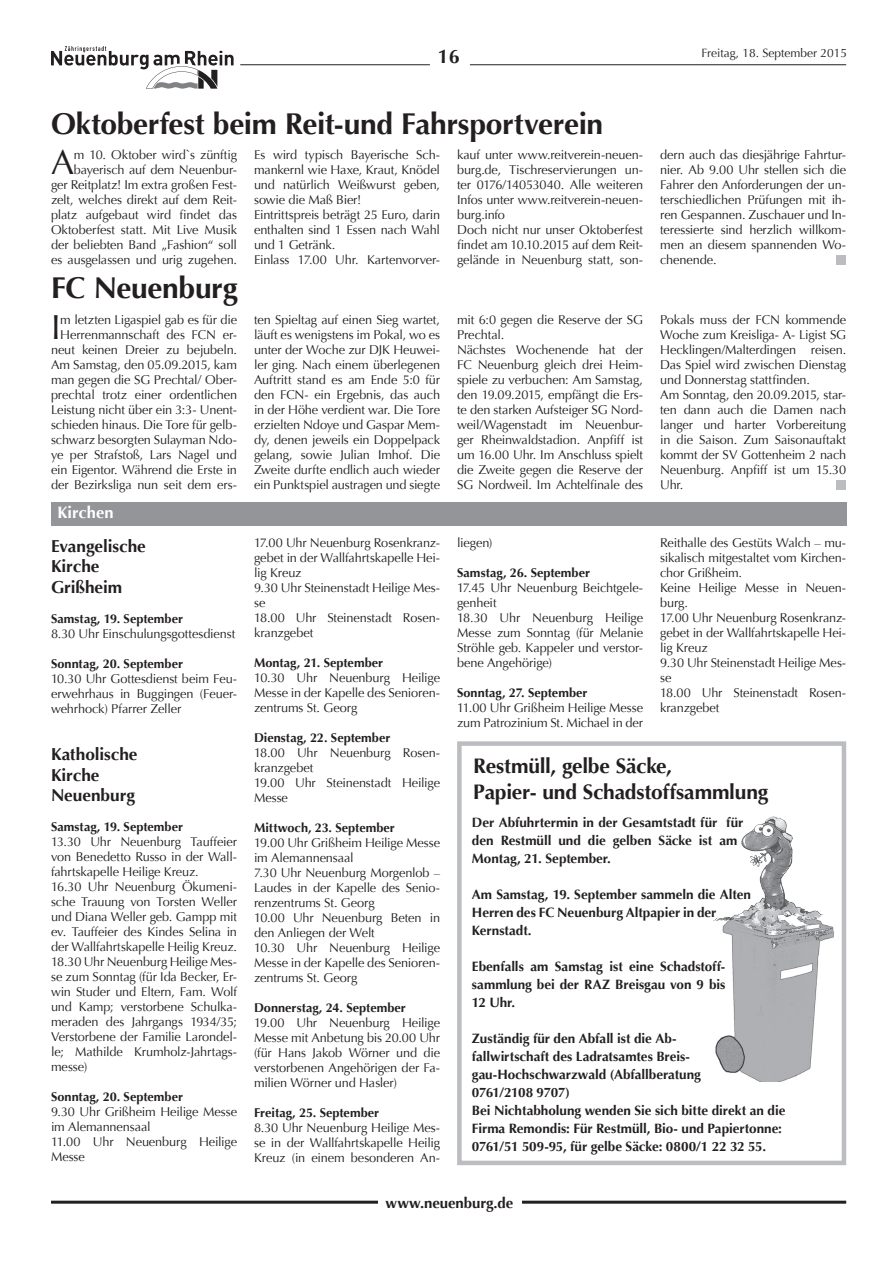
<style>
.page{position:relative;width:893px;height:1263px;background:#fff}
.page>*{position:absolute;margin:0;border:0;box-sizing:border-box;transform-origin:0 0}
.t1{font:34.65px "Optima";color:#231f20}
.t2{font:700 30px "Optima";letter-spacing:-.01em;color:#231f20}
.t3{font:700 21px/25.2px "Optima";letter-spacing:-.01em;color:#231f20}
.t4{font:700 19.5px "Optima";color:#231f20}
.t5{font:700 17.25px/20.7px "Optima";letter-spacing:-.005em;color:#231f20}
.t6{font:700 16.5px "Optima";letter-spacing:.005em;color:#fff}
.t7{font:700 15px "Optima";letter-spacing:-.005em;color:#231f20}
.t8{font:700 13.5px/18px "Optima";letter-spacing:-.005em;color:#231f20}
.t9{font:12.75px/15px "Optima";letter-spacing:-.01em;color:#231f20}
.t10{font:700 12.75px "Optima";color:#231f20}
.t11{font:12px "Optima";color:#231f20}
</style>
<div class="page">
<hr style="left:470px;top:64px;width:376px;height:1px;background:#231f20">
<hr style="left:51px;top:1201px;width:795px;height:3px;background:#231f20">
<hr style="left:240px;top:64px;width:190px;height:1px;background:#231f20">
<div style="left:378px;top:1193px;width:143px;height:18px;background:#fff"></div>
<svg style="left:51px;top:46px;width:183px;height:43px"></svg>
<div style="left:51px;top:502px;width:795px;height:24px;background:#939598"></div>
<div style="left:457px;top:741px;width:389px;height:424px;border:4px solid #bcbdc0"></div>
<img style="left:713px;top:903px;width:121px;height:178px">
<img style="left:741px;top:816px;width:52px;height:34px">
<div style="left:836px;top:255px;width:10px;height:10px;background:#bcbdc0"></div>
<div style="left:836px;top:480px;width:10px;height:10px;background:#bcbdc0"></div>
<h3 class="t4" style="left:438px;top:45px;width:23px">16</h3>
<p class="t11" style="left:702px;top:46px;width:147px">Freitag, 18. September 2015</p>
<h2 class="t2" style="left:51px;top:106px;width:554px">Oktoberfest beim Reit-und Fahrsportverein</h2>
<p class="t9" style="left:254px;top:147px;width:188px">Es wird typisch Bayerische Sch&shy;mankernl wie Haxe, Kraut, Knödel und natürlich Weißwurst geben, sowie die Maß Bier!<br>Eintrittspreis beträgt 25 Euro, darin enthalten sind 1 Essen nach Wahl und 1 Getränk.<br>Einlass 17.00 Uhr. Kartenvorver-</p>
<p class="t9" style="left:457px;top:147px;width:188px">kauf unter www.reitverein-neuen&shy;burg.de, Tischreservierungen un&shy;ter 0176/14053040. Alle weiteren<br>Infos unter www.reitverein-neuen&shy;burg.info<br>Doch nicht nur unser Oktoberfest findet am 10.10.2015 auf dem Reit&shy;gelände in Neuenburg statt, son-</p>
<p class="t9" style="left:660px;top:147px;width:188px;text-align:justify">dern auch das diesjährige Fahrtur&shy;nier. Ab 9.00 Uhr stellen sich die Fahrer den Anforderungen der un&shy;terschiedlichen Prüfungen mit ih&shy;ren Gespannen. Zuschauer und In&shy;teressierte sind herzlich willkom&shy;men an diesem spannenden Wo&shy;chenende.</p>
<h2 class="t2" style="left:51px;top:270px;width:188px">FC Neuenburg</h2>
<p class="t9" style="left:254px;top:313px;width:188px;text-align:justify">ten Spieltag auf einen Sieg wartet, läuft es wenigstens im Pokal, wo es unter der Woche zur DJK Heuwei&shy;ler ging. Nach einem überlegenen Auftritt stand es am Ende 5:0 für den FCN- ein Ergebnis, das auch in der Höhe verdient war. Die Tore erzielten Ndoye und Gaspar Mem&shy;dy, denen jeweils ein Doppelpack gelang, sowie Julian Imhof. Die Zweite durfte endlich auch wieder ein Punktspiel austragen und siegte</p>
<p class="t9" style="left:457px;top:313px;width:188px">mit 6:0 gegen die Reserve der SG<br>Prechtal.<br>Nächstes Wochenende hat der<br>FC Neuenburg gleich drei Heim&shy;spiele zu verbuchen: Am Samstag, den 19.09.2015, empfängt die Ers&shy;te den starken Aufsteiger SG Nord&shy;weil/Wagenstadt im Neuenbur&shy;ger Rheinwaldstadion. Anpfiff ist um 16.00 Uhr. Im Anschluss spielt die Zweite gegen die Reserve der<br>SG Nordweil. Im Achtelfinale des</p>
<p class="t9" style="left:660px;top:312px;width:188px">Pokals muss der FCN kommende<br>Woche zum Kreisliga- A- Ligist SG<br>Hecklingen/Malterdingen reisen.<br>Das Spiel wird zwischen Dienstag und Donnerstag stattfinden.<br>Am Sonntag, den 20.09.2015, star&shy;ten dann auch die Damen nach langer und harter Vorbereitung in die Saison. Zum Saisonauftakt kommt der SV Gottenheim 2 nach<br>Neuenburg. Anpfiff ist um 15.30<br>Uhr.</p>
<p class="t6" style="left:57px;top:503px;width:58px">Kirchen</p>
<h3 class="t5" style="left:51px;top:536px;width:96px">Evangelische<br>Kirche<br>Grißheim</h3>
<p class="t10" style="left:51px;top:611px;width:133px">Samstag, 19. September</p>
<p class="t9" style="left:51px;top:626px;width:186px">8.30 Uhr Einschulungsgottesdienst</p>
<p class="t10" style="left:51px;top:656px;width:133px">Sonntag, 20. September</p>
<p class="t9" style="left:51px;top:671px;width:188px;text-align:justify">10.30 Uhr Gottesdienst beim Feu&shy;erwehrhaus in Buggingen (Feuer&shy;wehrhock) Pfarrer Zeller</p>
<h3 class="t5" style="left:51px;top:744px;width:88px">Katholische<br>Kirche<br>Neuenburg</h3>
<p class="t10" style="left:51px;top:820px;width:133px">Samstag, 19. September</p>
<p class="t9" style="left:51px;top:835px;width:188px">13.30 Uhr Neuenburg Tauffeier von Benedetto Russo in der Wall&shy;fahrtskapelle Heilige Kreuz.<br>16.30 Uhr Neuenburg Ökumeni&shy;sche Trauung von Torsten Weller und Diana Weller geb. Gampp mit ev. Tauffeier des Kindes Selina in der Wallfahrtskapelle Heilig Kreuz.<br>18.30 Uhr Neuenburg Heilige Mes&shy;se zum Sonntag (für Ida Becker, Er&shy;win Studer und Eltern, Fam. Wolf und Kamp; verstorbene Schulka&shy;meraden des Jahrgangs 1934/35;<br>Verstorbene der Familie Larondel&shy;le; Mathilde Krumholz-Jahrtags&shy;messe)</p>
<p class="t10" style="left:51px;top:1090px;width:133px">Sonntag, 20. September</p>
<p class="t9" style="left:51px;top:1105px;width:188px">9.30 Uhr Grißheim Heilige Messe im Alemannensaal<br>11.00 Uhr Neuenburg Heilige<br>Messe</p>
<p class="t9" style="left:51px;top:147px;width:188px;text-align:right">m 10. Oktober wird`s zünftig bayerisch auf dem Neuenbur-<br>ger Reitplatz! Im extra großen Fest&shy;zelt, welches direkt auf dem Reit&shy;platz aufgebaut wird findet das<br>Oktoberfest statt. Mit Live Musik der beliebten Band „Fashion“ soll es ausgelassen und urig zugehen.</p>
<h1 class="t1" style="left:51px;top:142px;width:25px">A</h1>
<p class="t9" style="left:51px;top:313px;width:188px;text-align:right">m letzten Ligaspiel gab es für die Herrenmannschaft des FCN er&shy;neut keinen Dreier zu bejubeln.<br>Am Samstag, den 05.09.2015, kam man gegen die SG Prechtal/ Ober&shy;prechtal trotz einer ordentlichen Leistung nicht über ein 3:3- Unent&shy;schieden hinaus. Die Tore für gelb&shy;schwarz besorgten Sulayman Ndo&shy;ye per Strafstoß, Lars Nagel und ein Eigentor. Während die Erste in der Bezirksliga nun seit dem ers-</p>
<h1 class="t1" style="left:51px;top:307px;width:11px">I</h1>
<p class="t9" style="left:457px;top:536px;width:37px">liegen)</p>
<p class="t10" style="left:457px;top:565px;width:134px">Samstag, 26. September</p>
<p class="t9" style="left:457px;top:581px;width:188px">17.45 Uhr Neuenburg Beichtgele&shy;genheit<br>18.30 Uhr Neuenburg Heilige<br>Messe zum Sonntag (für Melanie<br>Ströhle geb. Kappeler und verstor&shy;bene Angehörige)</p>
<p class="t10" style="left:457px;top:685px;width:132px">Sonntag, 27. September</p>
<p class="t9" style="left:457px;top:700px;width:188px">11.00 Uhr Grißheim Heilige Messe zum Patrozinium St. Michael in der</p>
<p class="t9" style="left:660px;top:535px;width:188px">Reithalle des Gestüts Walch – mu&shy;sikalisch mitgestaltet vom Kirchen&shy;chor Grißheim.<br>Keine Heilige Messe in Neuen&shy;burg.<br>17.00 Uhr Neuenburg Rosenkranz&shy;gebet in der Wallfahrtskapelle Hei&shy;lig Kreuz<br>9.30 Uhr Steinenstadt Heilige Mes&shy;se<br>18.00 Uhr Steinenstadt Rosen&shy;kranzgebet</p>
<p class="t9" style="left:254px;top:536px;width:188px">17.00 Uhr Neuenburg Rosenkranz&shy;gebet in der Wallfahrtskapelle Hei&shy;lig Kreuz<br>9.30 Uhr Steinenstadt Heilige Mes&shy;se<br>18.00 Uhr Steinenstadt Rosen&shy;kranzgebet</p>
<p class="t10" style="left:254px;top:656px;width:131px">Montag, 21. September</p>
<p class="t9" style="left:254px;top:671px;width:188px;text-align:justify">10.30 Uhr Neuenburg Heilige Messe in der Kapelle des Senioren&shy;zentrums St. Georg</p>
<p class="t10" style="left:254px;top:731px;width:138px">Dienstag, 22. September</p>
<p class="t9" style="left:254px;top:746px;width:188px">18.00 Uhr Neuenburg Rosen&shy;kranzgebet<br>19.00 Uhr Steinenstadt Heilige<br>Messe</p>
<p class="t10" style="left:254px;top:821px;width:142px">Mittwoch, 23. September</p>
<p class="t9" style="left:254px;top:836px;width:188px">19.00 Uhr Grißheim Heilige Messe im Alemannensaal<br>7.30 Uhr Neuenburg Morgenlob –<br>Laudes in der Kapelle des Senio&shy;renzentrums St. Georg<br>10.00 Uhr Neuenburg Beten in den Anliegen der Welt<br>10.30 Uhr Neuenburg Heilige<br>Messe in der Kapelle des Senioren&shy;zentrums St. Georg</p>
<p class="t10" style="left:254px;top:1000px;width:153px">Donnerstag, 24. September</p>
<p class="t9" style="left:254px;top:1016px;width:188px;text-align:justify">19.00 Uhr Neuenburg Heilige Messe mit Anbetung bis 20.00 Uhr (für Hans Jakob Wörner und die verstorbenen Angehörigen der Fa&shy;milien Wörner und Hasler)</p>
<p class="t10" style="left:254px;top:1105px;width:127px">Freitag, 25. September</p>
<p class="t9" style="left:254px;top:1121px;width:188px;text-align:justify">8.30 Uhr Neuenburg Heilige Mes&shy;se in der Wallfahrtskapelle Heilig Kreuz (in einem besonderen An-</p>
<h3 class="t3" style="left:473px;top:754px;width:296px">Restmüll, gelbe Säcke,<br>Papier- und Schadstoffsammlung</h3>
<p class="t8" style="left:472px;top:813px;width:273px">Der Abfuhrtermin in der Gesamtstadt für für den Restmüll und die gelben Säcke ist am<br>Montag, 21. September.</p>
<p class="t8" style="left:472px;top:885px;width:280px">Am Samstag, 19. September sammeln die Alten<br>Herren des FC Neuenburg Altpapier in der<br>Kernstadt.</p>
<p class="t8" style="left:472px;top:957px;width:255px;text-align:justify">Ebenfalls am Samstag ist eine Schadstoff&shy;sammlung bei der RAZ Breisgau von 9 bis 12 Uhr.</p>
<p class="t8" style="left:472px;top:1029px;width:315px">Zuständig für den Abfall ist die Ab-<br>fallwirtschaft des Ladratsamtes Breis&shy;gau-Hochschwarzwald (Abfallberatung<br>0761/2108 9707)<br>Bei Nichtabholung wenden Sie sich bitte direkt an die Firma Remondis: Für Restmüll, Bio- und Papiertonne:<br>0761/51 509-95, für gelbe Säcke: 0800/1 22 32 55.</p>
<p class="t7" style="left:385px;top:1194px;width:129px">www.neuenburg.de</p>
</div>
